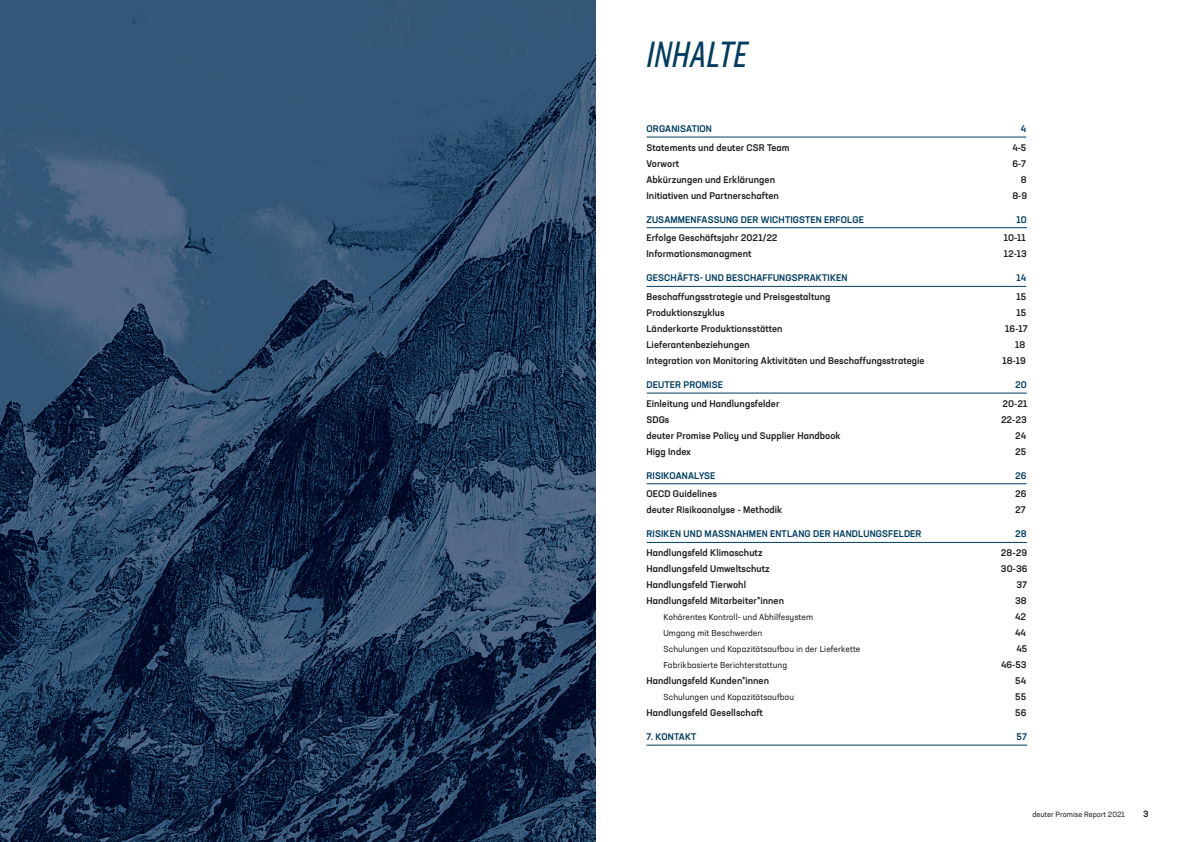
<style>
.page{position:relative;width:1191px;height:842px;background:#fff}
.page>*{position:absolute;margin:0;border:0;box-sizing:border-box;transform-origin:0 0}
.t1{font:italic 36px "Neusa Next Std Compact";letter-spacing:.01em;color:#013d61}
.t2{font:500 9.5px "Neusa Next Std";letter-spacing:.005em;color:#231f20}
.t3{font:500 9.5px "Neusa Next Std";letter-spacing:.015em;color:#013d61}
.t4{font:500 9px "Neusa Next Std";color:#231f20}
.t5{font:8.5px "Neusa Next Std";letter-spacing:.005em;color:#231f20}
.t6{font:7.5px "Neusa Next Std";color:#231f20}
</style>
<div class="page">
<img style="left:0;top:0;width:595px;height:842px">
<hr style="left:646px;top:137px;width:380px;height:1px;background:#013d61">
<hr style="left:646px;top:227px;width:381px;height:1px;background:#013d61">
<hr style="left:646px;top:286px;width:380px;height:1px;background:#013d61">
<hr style="left:646px;top:393px;width:380px;height:1px;background:#013d61">
<hr style="left:646px;top:483px;width:380px;height:1px;background:#013d61">
<hr style="left:646px;top:542px;width:380px;height:1px;background:#013d61">
<hr style="left:646px;top:745px;width:381px;height:1px;background:#013d61">
<h1 class="t1" style="left:646px;top:32px;width:103px">INHALTE</h1>
<p class="t3" style="left:646px;top:123px;width:67px">ORGANISATION</p>
<p class="t3" style="left:1020px;top:123px;width:7px">4</p>
<p class="t2" style="left:646px;top:141px;width:144px">Statements und deuter CSR Team</p>
<p class="t2" style="left:1012px;top:141px;width:16px">4-5</p>
<p class="t2" style="left:646px;top:157px;width:34px">Vorwort</p>
<p class="t2" style="left:1012px;top:157px;width:15px">6-7</p>
<p class="t2" style="left:646px;top:173px;width:130px">Abkürzungen und Erklärungen</p>
<p class="t2" style="left:1020px;top:173px;width:7px">8</p>
<p class="t2" style="left:646px;top:189px;width:134px">Initiativen und Partnerschaften</p>
<p class="t2" style="left:1012px;top:189px;width:16px">8-9</p>
<p class="t3" style="left:646px;top:213px;width:219px">ZUSAMMENFASSUNG DER WICHTIGSTEN ERFOLGE</p>
<p class="t3" style="left:1016px;top:213px;width:12px">10</p>
<p class="t2" style="left:646px;top:232px;width:132px">Erfolge Geschäftsjahr 2021/22</p>
<p class="t2" style="left:1003px;top:232px;width:24px">10-11</p>
<p class="t2" style="left:646px;top:248px;width:106px">Informationsmanagment</p>
<p class="t2" style="left:1003px;top:248px;width:24px">12-13</p>
<p class="t3" style="left:646px;top:272px;width:202px">GESCHÄFTS- UND BESCHAFFUNGSPRAKTIKEN</p>
<p class="t3" style="left:1016px;top:272px;width:11px">14</p>
<p class="t2" style="left:646px;top:290px;width:185px">Beschaffungsstrategie und Preisgestaltung</p>
<p class="t2" style="left:1016px;top:290px;width:11px">15</p>
<p class="t2" style="left:646px;top:306px;width:80px">Produktionszyklus</p>
<p class="t2" style="left:1016px;top:306px;width:11px">15</p>
<p class="t2" style="left:646px;top:322px;width:138px">Länderkarte Produktionsstätten</p>
<p class="t2" style="left:1005px;top:322px;width:24px">16-17</p>
<p class="t2" style="left:646px;top:338px;width:105px">Lieferantenbeziehungen</p>
<p class="t2" style="left:1015px;top:338px;width:12px">18</p>
<p class="t2" style="left:646px;top:354px;width:279px">Integration von Monitoring Aktivitäten und Beschaffungsstrategie</p>
<p class="t2" style="left:1002px;top:354px;width:25px">18-19</p>
<p class="t3" style="left:646px;top:379px;width:78px">DEUTER PROMISE</p>
<p class="t3" style="left:1015px;top:379px;width:13px">20</p>
<p class="t2" style="left:646px;top:397px;width:134px">Einleitung und Handlungsfelder</p>
<p class="t2" style="left:1002px;top:397px;width:26px">20-21</p>
<p class="t2" style="left:646px;top:413px;width:24px">SDGs</p>
<p class="t2" style="left:1001px;top:413px;width:27px">22-23</p>
<p class="t2" style="left:646px;top:429px;width:195px">deuter Promise Policy und Supplier Handbook</p>
<p class="t2" style="left:1015px;top:429px;width:12px">24</p>
<p class="t2" style="left:646px;top:445px;width:46px">Higg Index</p>
<p class="t2" style="left:1015px;top:445px;width:13px">25</p>
<p class="t3" style="left:646px;top:469px;width:70px">RISIKOANALYSE</p>
<p class="t3" style="left:1015px;top:469px;width:13px">26</p>
<p class="t2" style="left:646px;top:488px;width:72px">OECD Guidelines</p>
<p class="t2" style="left:1015px;top:488px;width:13px">26</p>
<p class="t2" style="left:646px;top:504px;width:137px">deuter Risikoanalyse - Methodik</p>
<p class="t2" style="left:1015px;top:504px;width:12px">27</p>
<p class="t3" style="left:646px;top:528px;width:276px">RISIKEN UND MASSNAHMEN ENTLANG DER HANDLUNGSFELDER</p>
<p class="t3" style="left:1015px;top:528px;width:13px">28</p>
<p class="t2" style="left:646px;top:546px;width:118px">Handlungsfeld Klimaschutz</p>
<p class="t2" style="left:1001px;top:546px;width:28px">28-29</p>
<p class="t2" style="left:646px;top:562px;width:125px">Handlungsfeld Umweltschutz</p>
<p class="t2" style="left:1001px;top:562px;width:28px">30-36</p>
<p class="t2" style="left:646px;top:578px;width:101px">Handlungsfeld Tierwohl</p>
<p class="t2" style="left:1016px;top:578px;width:12px">37</p>
<p class="t2" style="left:646px;top:594px;width:139px">Handlungsfeld Mitarbeiter*innen</p>
<p class="t2" style="left:1015px;top:594px;width:13px">38</p>
<p class="t5" style="left:663px;top:612px;width:151px">Kohärentes Kontroll- und Abhilfesystem</p>
<p class="t2" style="left:1015px;top:610px;width:12px">42</p>
<p class="t5" style="left:663px;top:628px;width:100px">Umgang mit Beschwerden</p>
<p class="t2" style="left:1015px;top:626px;width:12px">44</p>
<p class="t5" style="left:663px;top:644px;width:198px">Schulungen und Kapazitätsaufbau in der Lieferkette</p>
<p class="t2" style="left:1016px;top:642px;width:12px">45</p>
<p class="t5" style="left:663px;top:660px;width:125px">Fabrikbasierte Berichterstattung</p>
<p class="t2" style="left:1001px;top:658px;width:27px">46-53</p>
<p class="t2" style="left:646px;top:674px;width:124px">Handlungsfeld Kunden*innen</p>
<p class="t2" style="left:1015px;top:674px;width:12px">54</p>
<p class="t5" style="left:663px;top:692px;width:132px">Schulungen und Kapazitätsaufbau</p>
<p class="t2" style="left:1015px;top:690px;width:12px">55</p>
<p class="t2" style="left:646px;top:706px;width:118px">Handlungsfeld Gesellschaft</p>
<p class="t2" style="left:1015px;top:706px;width:13px">56</p>
<p class="t3" style="left:646px;top:731px;width:51px">7. KONTAKT</p>
<p class="t3" style="left:1016px;top:731px;width:12px">57</p>
<p class="t6" style="left:1032px;top:809px;width:94px">deuter Promise Report 2021</p>
<p class="t4" style="left:1143px;top:808px;width:7px">3</p>
</div>
